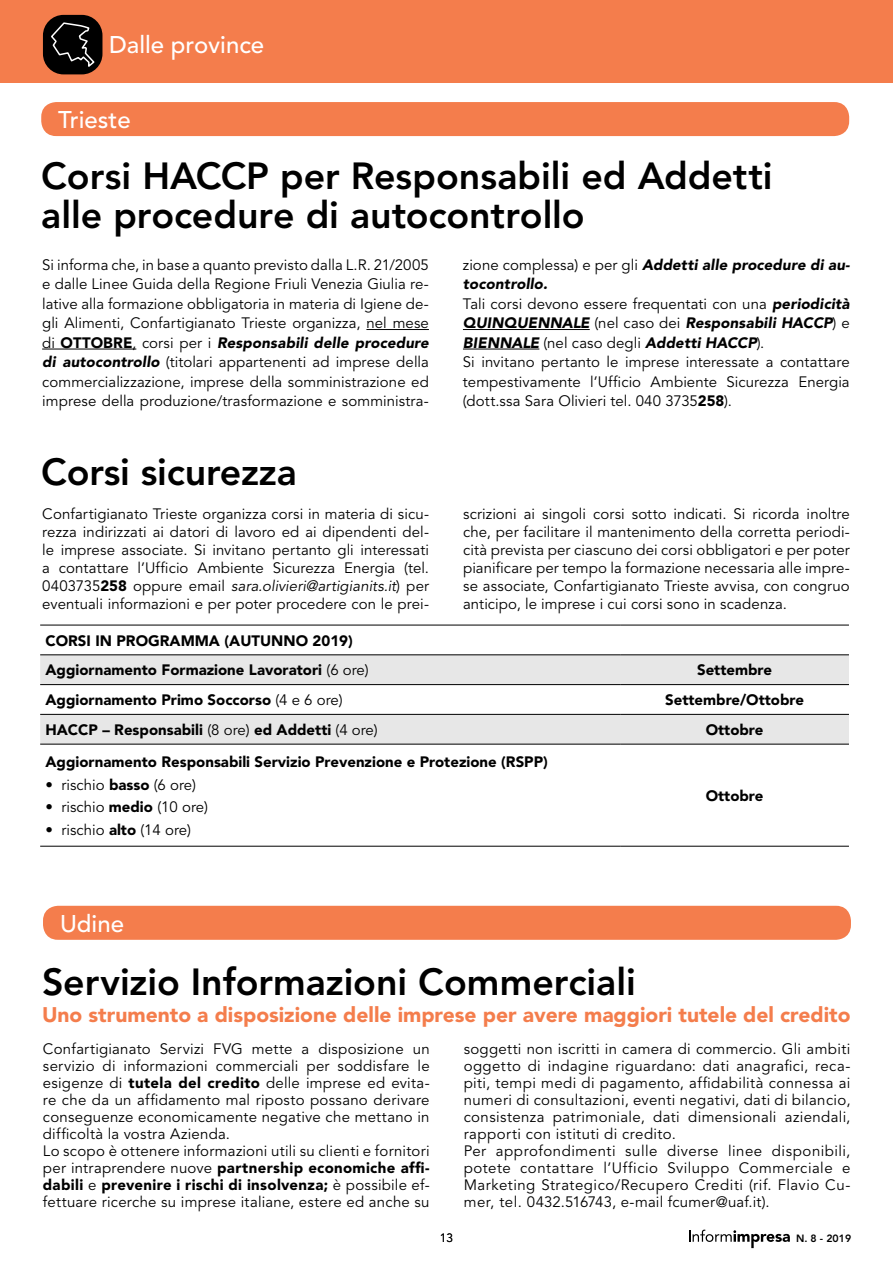
<style>
.page{position:relative;width:893px;height:1263px;background:#fff}
.page>*{position:absolute;margin:0;border:0;box-sizing:border-box;transform-origin:0 0}
.t1{font:800 37.5px/39px "Avenir LT Std";color:#000}
.t2{font:500 24px "Avenir LT Std";color:#fff}
.t3{font:900 21px "Avenir LT Std";color:#f47d4c}
.t4{font:15px/17px "Avenir LT Std";letter-spacing:.015em;color:#000;text-align:justify}
.t5{font:900 15px/29.7px "Avenir LT Std";color:#000}
.t6{font:12px "Avenir LT Std";color:#000}
.t7{font:800 10.5px "Avenir LT Std";color:#000}
.s1{font-weight:900}
.s2{font-weight:900;font-style:italic}
.s3{font-style:italic}
.s4{font-weight:400}
</style>
<div class="page">
<div style="left:0;top:0;width:893px;height:83px;background:#f47d4c"></div>
<div style="left:43px;top:15px;width:59px;height:59px;background:#000;border-radius:21px"></div>
<svg style="left:51px;top:22px;width:45px;height:47px"></svg>
<svg style="left:689px;top:1229px;width:101px;height:19px"></svg>
<hr style="left:366px;top:329px;width:63px;height:1px;background:#000">
<hr style="left:42px;top:349px;width:94px;height:1px;background:#000">
<hr style="left:463px;top:329px;width:127px;height:1px;background:#000">
<hr style="left:463px;top:349px;width:76px;height:1px;background:#000">
<div style="left:41px;top:102px;width:808px;height:34px;background:#f47d4c;border-radius:15px"></div>
<svg style="left:40px;top:845px;width:809px;height:1px"></svg>
<svg style="left:40px;top:655px;width:809px;height:89px;fill:#e7e7e7"></svg>
<hr style="left:40px;top:625px;width:580px;height:1px;background:#000">
<hr style="left:620px;top:625px;width:229px;height:1px;background:#000">
<hr style="left:40px;top:654px;width:580px;height:1px;background:#000">
<hr style="left:620px;top:654px;width:229px;height:1px;background:#000">
<hr style="left:40px;top:684px;width:580px;height:1px;background:#000">
<hr style="left:620px;top:684px;width:229px;height:1px;background:#000">
<hr style="left:40px;top:714px;width:580px;height:1px;background:#000">
<hr style="left:620px;top:714px;width:229px;height:1px;background:#000">
<hr style="left:40px;top:744px;width:580px;height:1px;background:#000">
<hr style="left:620px;top:744px;width:229px;height:1px;background:#000">
<hr style="left:40px;top:846px;width:580px;height:1px;background:#000">
<hr style="left:620px;top:846px;width:229px;height:1px;background:#000">
<div style="left:43px;top:906px;width:808px;height:34px;background:#f47d4c;border-radius:15px"></div>
<h2 class="t2" style="left:109px;top:31px;width:157px">Dalle province</h2>
<h2 class="t2" style="left:58px;top:106px;width:74px">Trieste</h2>
<h1 class="t1" style="left:41px;top:156px;width:733px">Corsi HACCP per Responsabili ed Addetti alle procedure di autocontrollo</h1>
<p class="t4" style="left:42px;top:255px;width:388px;line-height:19.5px">Si informa che, in base a quanto previsto dalla L.R. 21/2005 e dalle Linee Guida della Regione Friuli Venezia Giulia re&shy;lative alla formazione obbligatoria in materia di Igiene de&shy;gli Alimenti, Confartigianato Trieste organizza, nel mese di <span class="s1">OTTOBRE</span>, corsi per i <span class="s2">Responsabili delle procedure di autocontrollo</span> (titolari appartenenti ad imprese della commercializzazione, imprese della somministrazione ed imprese della produzione/trasformazione e somministra-</p>
<p class="t4" style="left:463px;top:255px;width:388px;line-height:19.5px;text-align:left">zione complessa) e per gli <span class="s2">Addetti alle procedure di au&shy;tocontrollo.<br></span>Tali corsi devono essere frequentati con una <span class="s2">periodicità QUINQUENNALE</span> (nel caso dei <span class="s2">Responsabili HACCP</span>) e <span class="s2">BIENNALE</span> (nel caso degli <span class="s2">Addetti HACCP</span>).<br>Si invitano pertanto le imprese interessate a contattare tempestivamente l’Ufficio Ambiente Sicurezza Energia (dott.ssa Sara Olivieri tel. 040 3735<span class="s1">258</span>).</p>
<h1 class="t1" style="left:41px;top:453px;width:257px">Corsi sicurezza</h1>
<p class="t4" style="left:42px;top:505px;width:388px;line-height:18px">Confartigianato Trieste organizza corsi in materia di sicu&shy;rezza indirizzati ai datori di lavoro ed ai dipendenti del&shy;le imprese associate. Si invitano pertanto gli interessati a contattare l’Ufficio Ambiente Sicurezza Energia (tel.<br>0403735<span class="s1">258</span> oppure email <span class="s3">sara.olivieri@artigianits.it</span>) per eventuali informazioni e per poter procedere con le prei-</p>
<p class="t4" style="left:463px;top:505px;width:388px;line-height:18px">scrizioni ai singoli corsi sotto indicati. Si ricorda inoltre che, per facilitare il mantenimento della corretta periodi&shy;cità prevista per ciascuno dei corsi obbligatori e per poter pianificare per tempo la formazione necessaria alle impre&shy;se associate, Confartigianato Trieste avvisa, con congruo anticipo, le imprese i cui corsi sono in scadenza.</p>
<p class="t5" style="left:45px;top:625px;width:325px">CORSI IN PROGRAMMA (AUTUNNO 2019)<br>Aggiornamento Formazione Lavoratori <span class="s4">(6 ore)</span></p>
<p class="t5" style="left:697px;top:655px;width:76px">Settembre</p>
<p class="t5" style="left:45px;top:685px;width:299px">Aggiornamento Primo Soccorso <span class="s4">(4 e 6 ore)</span></p>
<p class="t5" style="left:665px;top:685px;width:140px">Settembre/Ottobre</p>
<p class="t5" style="left:45px;top:715px;width:334px">HACCP – Responsabili <span class="s4">(8 ore)</span> ed Addetti <span class="s4">(4 ore)</span></p>
<p class="t5" style="left:706px;top:715px;width:59px">Ottobre</p>
<p class="t5" style="left:45px;top:747px;width:504px">Aggiornamento Responsabili Servizio Prevenzione e Protezione (RSPP)</p>
<p class="t4" style="left:45px;top:776px;width:152px"><span class="s1">•</span> rischio <span class="s1">basso</span> (6 ore)</p>
<p class="t4" style="left:45px;top:799px;width:164px"><span class="s1">•</span> rischio <span class="s1">medio</span> (10 ore)</p>
<p class="t4" style="left:45px;top:821px;width:147px"><span class="s1">•</span> rischio <span class="s1">alto</span> (14 ore)</p>
<p class="t5" style="left:706px;top:781px;width:59px">Ottobre</p>
<h2 class="t2" style="left:60px;top:910px;width:66px">Udine</h2>
<h1 class="t1" style="left:42px;top:962px;width:595px">Servizio Informazioni Commerciali</h1>
<h3 class="t3" style="left:42px;top:1001px;width:810px">Uno strumento a disposizione delle imprese per avere maggiori tutele del credito</h3>
<p class="t4" style="left:43px;top:1041px;width:388px;text-align:left">Confartigianato Servizi FVG mette a disposizione un servizio di informazioni commerciali per soddisfare le esigenze di <span class="s1">tutela del credito</span> delle imprese ed evita&shy;re che da un affidamento mal riposto possano derivare conseguenze economicamente negative che mettano in difficoltà la vostra Azienda.<br>Lo scopo è ottenere informazioni utili su clienti e fornitori per intraprendere nuove <span class="s1">partnership economiche affi&shy;dabili</span> e <span class="s1">prevenire i rischi di insolvenza;</span> è possibile ef&shy;fettuare ricerche su imprese italiane, estere ed anche su</p>
<p class="t4" style="left:464px;top:1041px;width:388px;text-align:left">soggetti non iscritti in camera di commercio. Gli ambiti oggetto di indagine riguardano: dati anagrafici, reca&shy;piti, tempi medi di pagamento, affidabilità connessa ai numeri di consultazioni, eventi negativi, dati di bilancio, consistenza patrimoniale, dati dimensionali aziendali, rapporti con istituti di credito.<br>Per approfondimenti sulle diverse linee disponibili, potete contattare l’Ufficio Sviluppo Commerciale e Marketing Strategico/Recupero Crediti (rif. Flavio Cu&shy;mer, tel. 0432.516743, e-mail fcumer@uaf.it).</p>
<p class="t6" style="left:440px;top:1231px;width:15px">13</p>
<p class="t7" style="left:796px;top:1232px;width:57px">N. 8 - 2019</p>
</div>
